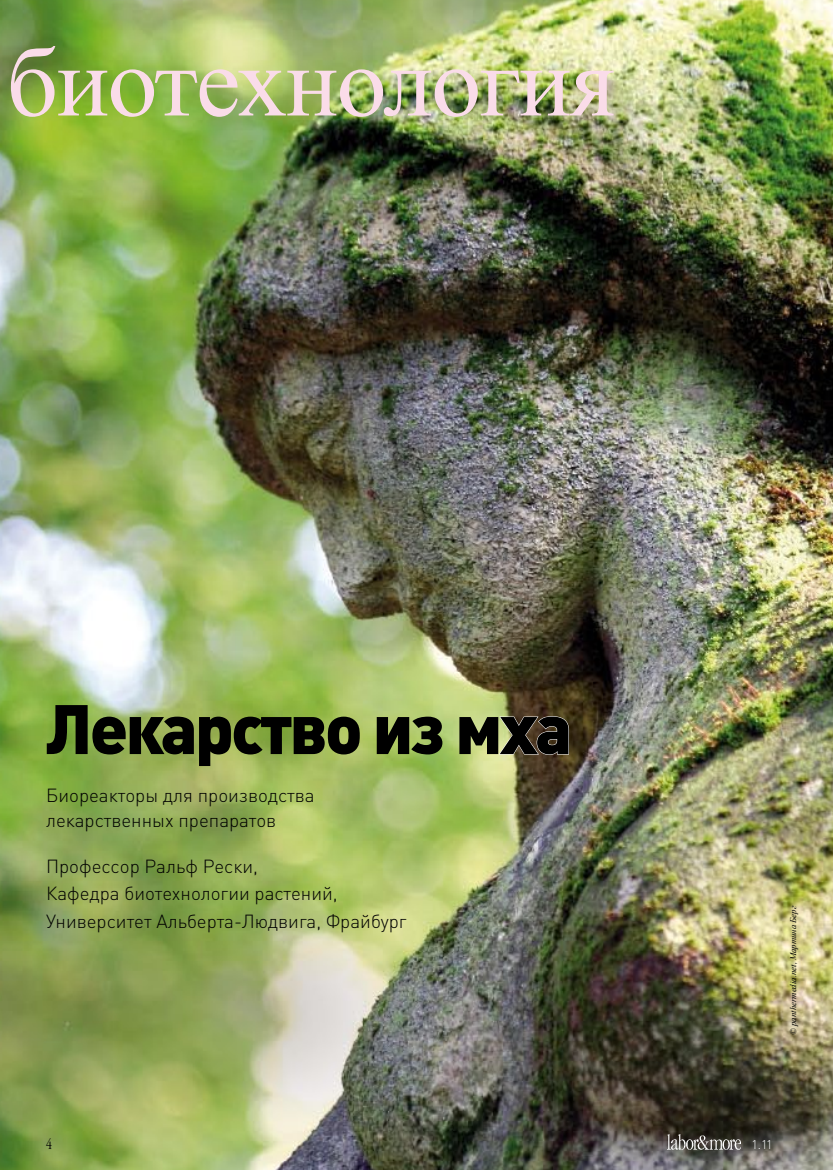
<style>
.page{position:relative;width:833px;height:1170px;background:#fff}
.page>*{position:absolute;margin:0;border:0;box-sizing:border-box;transform-origin:0 0}
.t1{font:100px "Times New Roman";letter-spacing:-.02em;color:#fadce9}
.t2{font:900 68.75px "DIN Pro";letter-spacing:-.04em;color:#000}
.t3{font:300 18.75px/27.5px "DIN Pro";color:#000}
.t4{font:300 condensed 15px "Garamond";color:#000}
.t5{font:300 12.5px "DIN Pro";color:#fff}
.t6{font:italic 8.75px "Times New Roman";color:#000}
</style>
<div class="page">
<img style="left:0;top:0;width:833px;height:1169px">
<img style="left:667px;top:1134px;width:73px;height:15px">
<svg style="left:498px;top:715px;width:71px;height:40px;background:#786e50"></svg>
<h1 class="t1" style="left:7px;top:15px;width:610px">биотехнология</h1>
<h2 class="t2" style="left:46px;top:682px;width:527px">Лекарство из мха</h2>
<p class="t3" style="left:46px;top:781px;width:270px;line-height:25px">Биореакторы для производства лекарственных препаратов</p>
<p class="t3" style="left:46px;top:851px;width:362px">Профессор Ральф Рески,<br>Кафедра биотехнологии растений,<br>Университет Альберта-Людвига, Фрайбург</p>
<p class="t6" style="left:787px;top:1034px;width:130px;rotate:-90deg">© panthermedia.net, Мартина Берг</p>
<p class="t4" style="left:46px;top:1136px;width:7px">4</p>
<p class="t5" style="left:751px;top:1135px;width:23px">1.11</p>
</div>
